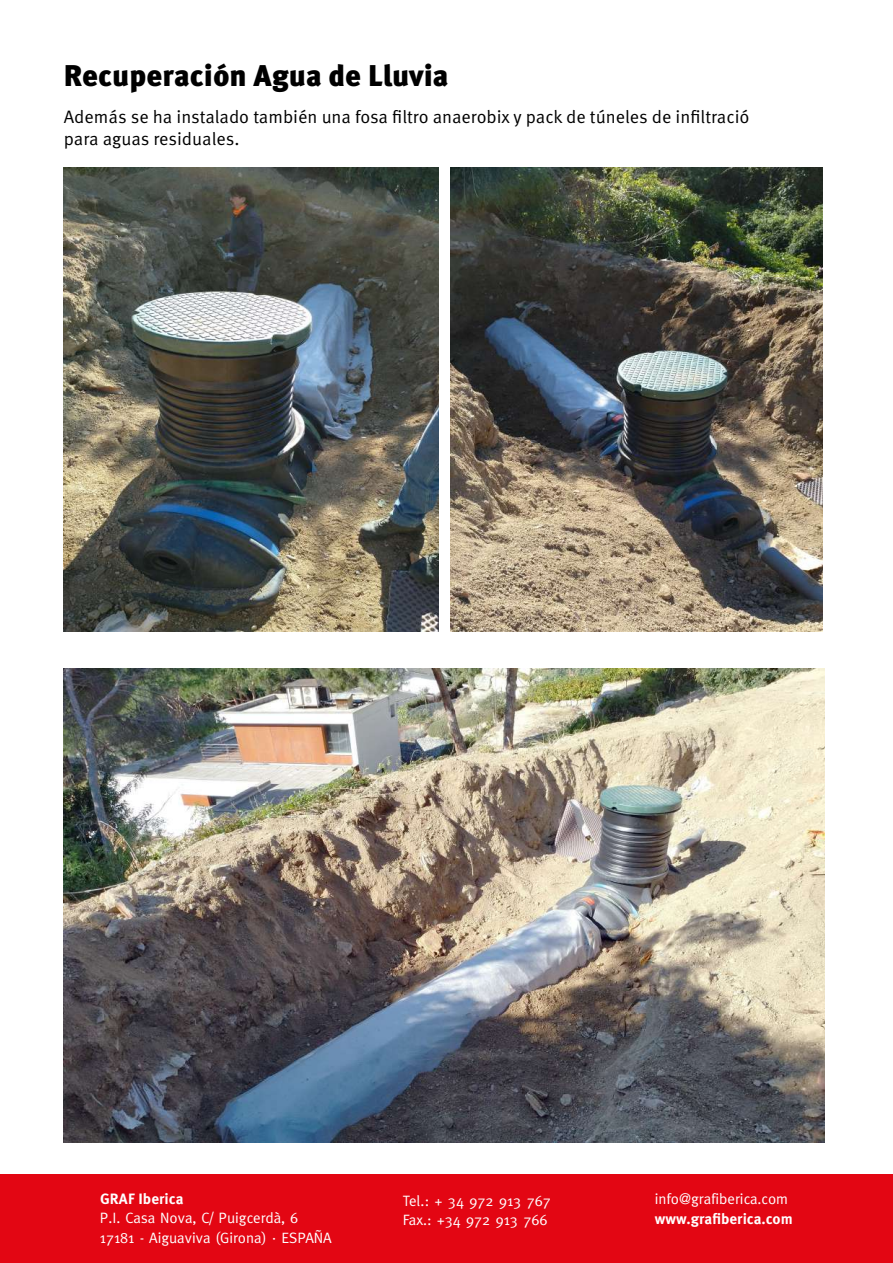
<style>
.page{position:relative;width:893px;height:1263px;background:#fff}
.page>*{position:absolute;margin:0;border:0;box-sizing:border-box;transform-origin:0 0}
.t1{font:900 30px "Meta Pro";color:#000}
.t2{font:18px/21.6px "Meta Pro";color:#000}
.t3{font:15px/19.5px "Meta Normal";color:#fff}
.t4{font:700 15px "Meta Pro";color:#fff}
</style>
<div class="page">
<div style="left:0;top:1175px;width:893px;height:88px;background:#e30613"></div>
<img style="left:64px;top:668px;width:761px;height:474px">
<img style="left:64px;top:167px;width:375px;height:464px">
<img style="left:451px;top:167px;width:371px;height:464px">
<h1 class="t1" style="left:64px;top:57px;width:386px">Recuperación Agua de Lluvia</h1>
<p class="t2" style="left:64px;top:107px;width:687px">Además se ha instalado también una fosa filtro anaerobix y pack de túneles de infiltració para aguas residuales.</p>
<p class="t4" style="left:100px;top:1189px;width:85px">GRAF Iberica</p>
<p class="t3" style="left:100px;top:1208px;width:233px">P.I. Casa Nova, C/ Puigcerdà, 6<br>17181 - Aiguaviva (Girona) · ESPAÑA</p>
<p class="t3" style="left:403px;top:1190px;width:150px">Tel.: + 34 972 913 767<br>Fax.: +34 972 913 766</p>
<p class="t3" style="left:655px;top:1189px;width:135px">info@grafiberica.com</p>
<p class="t4" style="left:655px;top:1209px;width:139px">www.grafiberica.com</p>
</div>
